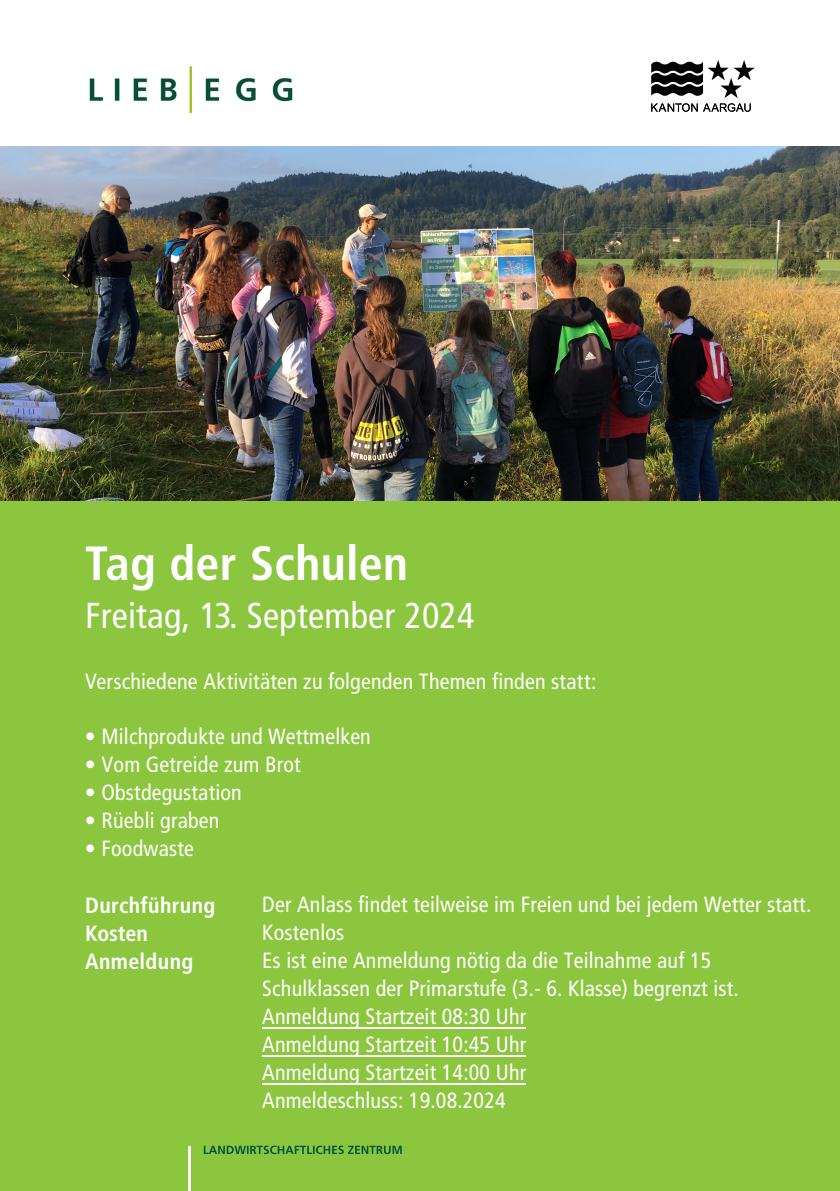
<style>
.page{position:relative;width:840px;height:1191px;background:#fff}
.page>*{position:absolute;margin:0;border:0;box-sizing:border-box;transform-origin:0 0}
.t1{font:700 condensed 48px "Frutiger LT Std";letter-spacing:.01em;color:#fff}
.t2{font:condensed 36px "Frutiger LT Std";letter-spacing:.01em;color:#fff}
.t3{font:condensed 22px/28px "Frutiger LT Std";letter-spacing:.01em;color:#fff}
.t4{font:700 condensed 22px/28px "Frutiger LT Std";letter-spacing:.015em;color:#fff}
</style>
<div class="page">
<div style="left:0;top:496px;width:839px;height:695px;background:#8bc63e"></div>
<img style="left:89px;top:66px;width:204px;height:48px">
<svg style="left:651px;top:60px;width:103px;height:52px"></svg>
<svg style="left:204px;top:1145px;width:197px;height:9px"></svg>
<hr style="left:188px;top:1145px;width:2px;height:45px;background:#fff">
<img style="left:0;top:146px;width:839px;height:354px">
<hr style="left:262px;top:1027px;width:264px;height:1px;background:#fff">
<hr style="left:262px;top:1055px;width:264px;height:1px;background:#fff">
<hr style="left:262px;top:1083px;width:264px;height:1px;background:#fff">
<p class="t1" style="left:85px;top:535px;width:324px">Tag der Schulen</p>
<p class="t2" style="left:85px;top:595px;width:390px">Freitag, 13. September 2024</p>
<p class="t3" style="left:85px;top:667px;width:512px">Verschiedene Aktivitäten zu folgenden Themen finden statt:</p>
<p class="t3" style="left:85px;top:723px;width:287px">• Milchprodukte und Wettmelken</p>
<p class="t3" style="left:85px;top:751px;width:217px">• Vom Getreide zum Brot</p>
<p class="t3" style="left:85px;top:779px;width:158px">• Obstdegustation</p>
<p class="t3" style="left:85px;top:807px;width:136px">• Rüebli graben</p>
<p class="t3" style="left:85px;top:835px;width:110px">• Foodwaste</p>
<p class="t4" style="left:85px;top:891px;width:131px">Durchführung<br>Kosten</p>
<p class="t4" style="left:85px;top:947px;width:110px">Anmeldung</p>
<p class="t3" style="left:262px;top:890px;width:550px">Der Anlass findet teilweise im Freien und bei jedem Wetter statt.<br>Kostenlos<br>Es ist eine Anmeldung nötig da die Teilnahme auf 15<br>Schulklassen der Primarstufe (3.- 6. Klasse) begrenzt ist.<br>Anmeldung Startzeit 08:30 Uhr<br>Anmeldung Startzeit 10:45 Uhr<br>Anmeldung Startzeit 14:00 Uhr<br>Anmeldeschluss: 19.08.2024</p>
</div>
